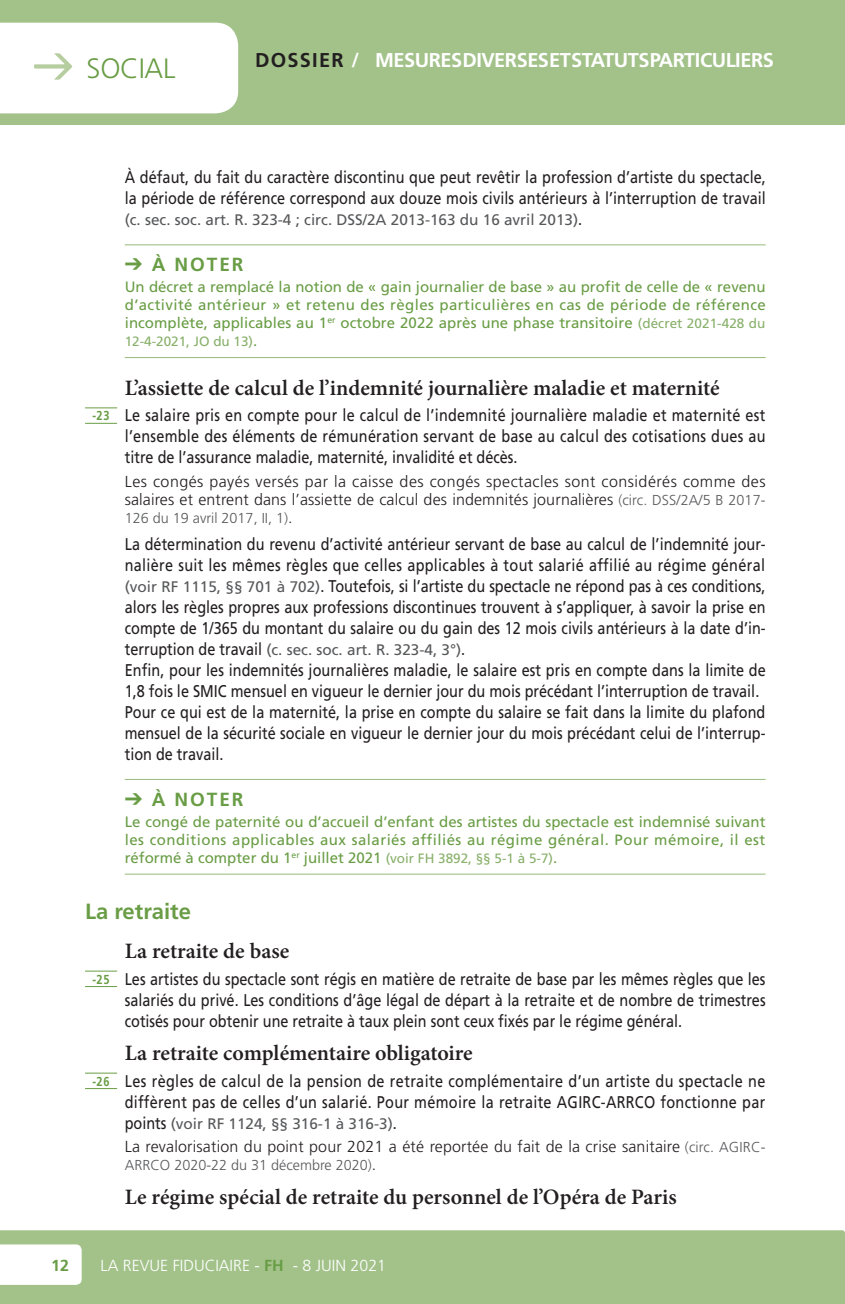
<style>
.page{position:relative;width:845px;height:1304px;background:#fff}
.page>*{position:absolute;margin:0;border:0;box-sizing:border-box;transform-origin:0 0}
.t1{font:300 28px "Frutiger LT";letter-spacing:-.01em;color:#699d45}
.Titre_Niv3{font:600 22px "Minion Pro";color:#231f20}
.Titre_Niv2{font:700 22px "Frutiger LT";color:#699d45}
.t2{font:700 20px "Frutiger LT";letter-spacing:-.025em;color:#fff}
.t3{font:700 20px "Frutiger LT";color:#231f20}
.Titre_Exe_Anoter{font:700 19px "Frutiger LT";color:#699d45}
.Texte_suite{font:17px/21px "Frutiger LT";letter-spacing:.005em;color:#231f20;scale:.85 1}
.Texte_Para{font:17px/21px "Frutiger LT";letter-spacing:.02em;color:#231f20;text-align:justify;scale:.85 1}
.TexteAloneEsp_Exe_Re{font:300 16px/18px "Frutiger LT";letter-spacing:.025em;color:#231f20}
.TexteAlone_Exe_Remar{font:300 16px "Frutiger LT";letter-spacing:.01em;color:#231f20}
.t4{font:300 16px "Frutiger LT";color:#fff}
.t5{font:700 16px "Frutiger LT";color:#699d45}
.Texte_suite-2{font:15.4px "Frutiger LT";color:#57585a}
.Texte_Para-2{font:15.4px "Frutiger LT";color:#57585a}
.Texte_Exe_Anoter{font:15px/18px "Frutiger LT";letter-spacing:.005em;color:#699d45;text-align:justify}
.TexteAlone_Exe_Remar-2{font:300 14.4px "Frutiger LT";color:#57585a}
.TexteAloneEsp_Exe_Re-2{font:300 14.4px "Frutiger LT";color:#57585a}
.Texte_Exe_Anoter-2{font:13.6px "Frutiger LT";color:#88b06a}
.s1{font-size:17px;color:#231f20}
.s2{font-size:13.6px;color:#88b06a}
.s3{font-size:15px;color:#699d45}
.s4{font-weight:700;font-size:13px;color:#699d45}
.s5{font-size:14.4px;color:#57585a}
.s6{font-size:16px;color:#231f20}
.s7{font-size:15.4px;color:#57585a}
.s8{font-weight:700;color:#699d45}
</style>
<div class="page">
<div style="left:0;top:0;width:845px;height:125px;background:#a3c28a"></div>
<div style="left:0;top:1230px;width:845px;height:74px;background:#a3c28a"></div>
<svg style="left:0;top:1244px;width:82px;height:41px"></svg>
<svg style="left:0;top:23px;width:238px;height:90px"></svg>
<hr style="left:85px;top:407px;width:32px;height:1px;background:#699d45">
<hr style="left:85px;top:423px;width:32px;height:1px;background:#699d45">
<hr style="left:85px;top:971px;width:32px;height:1px;background:#699d45">
<hr style="left:85px;top:986px;width:32px;height:1px;background:#699d45">
<hr style="left:85px;top:1073px;width:32px;height:1px;background:#699d45">
<hr style="left:85px;top:1088px;width:32px;height:1px;background:#699d45">
<hr style="left:125px;top:244px;width:640px;height:1px;background:#97ba7c">
<hr style="left:125px;top:357px;width:640px;height:1px;background:#97ba7c">
<hr style="left:125px;top:779px;width:640px;height:1px;background:#97ba7c">
<hr style="left:125px;top:874px;width:640px;height:1px;background:#97ba7c">
<h1 class="t1" style="left:87px;top:52px;width:90px">social</h1>
<p class="t3" style="left:255px;top:48px;width:14px">DOSSIER</p>
<p class="t2" style="left:351px;top:48px;width:424px">/ MESURES DIVERSES ET STATUTS PARTICULIERS</p>
<p class="Texte_suite" style="left:125px;top:167px;width:756px">À défaut, du fait du caractère discontinu que peut revêtir la profession d’artiste du spectacle, la période de référence correspond aux douze mois civils antérieurs à l’interruption de travail</p>
<p class="Texte_suite-2" style="left:125px;top:211px;width:459px">(c. sec. soc. art. R. 323-4 ; circ. DSS/2A 2013-163 du 16 avril 2013)<span class="s1">.</span></p>
<p class="Titre_Exe_Anoter" style="left:125px;top:254px;width:65px">➔ À NOTER</p>
<p class="Texte_Exe_Anoter" style="left:125px;top:278px;width:642px">Un décret a remplacé la notion de « gain journalier de base » au profit de celle de « revenu d’activité antérieur » et retenu des règles particulières en cas de période de référence incomplète, applicables au 1<sup>er</sup> octobre 2022 après une phase transitoire <span class="s2">(décret 2021-428 du</span></p>
<p class="Texte_Exe_Anoter-2" style="left:125px;top:333px;width:134px">12-4-2021, JO du 13)<span class="s3">.</span></p>
<p class="Titre_Niv3" style="left:125px;top:372px;width:596px">L’assiette de calcul de l’indemnité journalière maladie et maternité</p>
<p class="Texte_Para" style="left:125px;top:405px;width:755px;text-indent:-32px"><span class="s4">-23</span> Le salaire pris en compte pour le calcul de l’indemnité journalière maladie et maternité est l’ensemble des éléments de rémunération servant de base au calcul des cotisations dues au titre de l’assurance maladie, maternité, invalidité et décès.</p>
<p class="TexteAloneEsp_Exe_Re" style="left:125px;top:473px;width:642px">Les congés payés versés par la caisse des congés spectacles sont considérés comme des salaires et entrent dans l’assiette de calcul des indemnités journalières <span class="s5">(circ. DSS/2A/5 B 2017-</span></p>
<p class="TexteAloneEsp_Exe_Re-2" style="left:125px;top:510px;width:169px">126 du 19 avril 2017, II, 1)<span class="s6">.</span></p>
<p class="Texte_suite" style="left:125px;top:533px;width:755px;text-align:justify">La détermination du revenu d’activité antérieur servant de base au calcul de l’indemnité jour&shy;nalière suit les mêmes règles que celles applicables à tout salarié affilié au régime général <span class="s7">(voir RF 1115, §§ 701 à 702)</span>. Toutefois, si l’artiste du spectacle ne répond pas à ces conditions, alors les règles propres aux professions discontinues trouvent à s’appliquer, à savoir la prise en compte de 1/365 du montant du salaire ou du gain des 12 mois civils antérieurs à la date d’in-</p>
<p class="Texte_suite-2" style="left:125px;top:640px;width:342px"><span class="s1">terruption de travail</span> (c. sec. soc. art. R. 323-4, 3°)<span class="s1">.</span></p>
<p class="Texte_suite" style="left:125px;top:659px;width:755px">Enfin, pour les indemnités journalières maladie, le salaire est pris en compte dans la limite de<br>1,8 fois le SMIC mensuel en vigueur le dernier jour du mois précédant l’interruption de travail.</p>
<p class="Texte_suite" style="left:125px;top:701px;width:755px;text-align:justify">Pour ce qui est de la maternité, la prise en compte du salaire se fait dans la limite du plafond mensuel de la sécurité sociale en vigueur le dernier jour du mois précédant celui de l’interrup&shy;tion de travail.</p>
<p class="Titre_Exe_Anoter" style="left:125px;top:788px;width:65px">➔ À NOTER</p>
<p class="Texte_Exe_Anoter" style="left:125px;top:813px;width:642px">Le congé de paternité ou d’accueil d’enfant des artistes du spectacle est indemnisé suivant les conditions applicables aux salariés affiliés au régime général. Pour mémoire, il est réformé à compter du 1<sup>er</sup> juillet 2021 <span class="s2">(voir FH 3892, §§ 5-1 à 5-7)</span>.</p>
<p class="Titre_Niv2" style="left:85px;top:898px;width:107px">LA RETRAITE</p>
<p class="Titre_Niv3" style="left:125px;top:936px;width:166px">La retraite de base</p>
<p class="Texte_Para" style="left:125px;top:968px;width:755px;text-indent:-32px"><span class="s4">-25</span> Les artistes du spectacle sont régis en matière de retraite de base par les mêmes règles que les salariés du privé. Les conditions d’âge légal de départ à la retraite et de nombre de trimestres cotisés pour obtenir une retraite à taux plein sont ceux fixés par le régime général.</p>
<p class="Titre_Niv3" style="left:125px;top:1038px;width:349px">La retraite complémentaire obligatoire</p>
<p class="Texte_Para" style="left:92px;top:1070px;width:793px;text-align:right"><span class="s4">-26</span> Les règles de calcul de la pension de retraite complémentaire d’un artiste du spectacle ne diffèrent pas de celles d’un salarié. Pour mémoire la retraite AGIRC-ARRCO fonctionne par</p>
<p class="Texte_Para-2" style="left:125px;top:1114px;width:273px"><span class="s1">points</span> (voir RF 1124, §§ 316-1 à 316-3)<span class="s1">.</span></p>
<p class="TexteAlone_Exe_Remar" style="left:125px;top:1138px;width:642px">La revalorisation du point pour 2021 a été reportée du fait de la crise sanitaire <span class="s5">(circ. AGIRC-</span></p>
<p class="TexteAlone_Exe_Remar-2" style="left:125px;top:1157px;width:253px">ARRCO 2020-22 du 31 décembre 2020)<span class="s6">.</span></p>
<p class="Titre_Niv3" style="left:125px;top:1181px;width:553px">Le régime spécial de retraite du personnel de l’Opéra de Paris</p>
<p class="t5" style="left:51px;top:1256px;width:19px">12</p>
<p class="t4" style="left:101px;top:1256px;width:112px">LA REVUE FIDUCIAI</p>
<p class="t4" style="left:233px;top:1256px;width:154px">RE - <span class="s8">FH</span> - 8 juin 2021</p>
</div>
